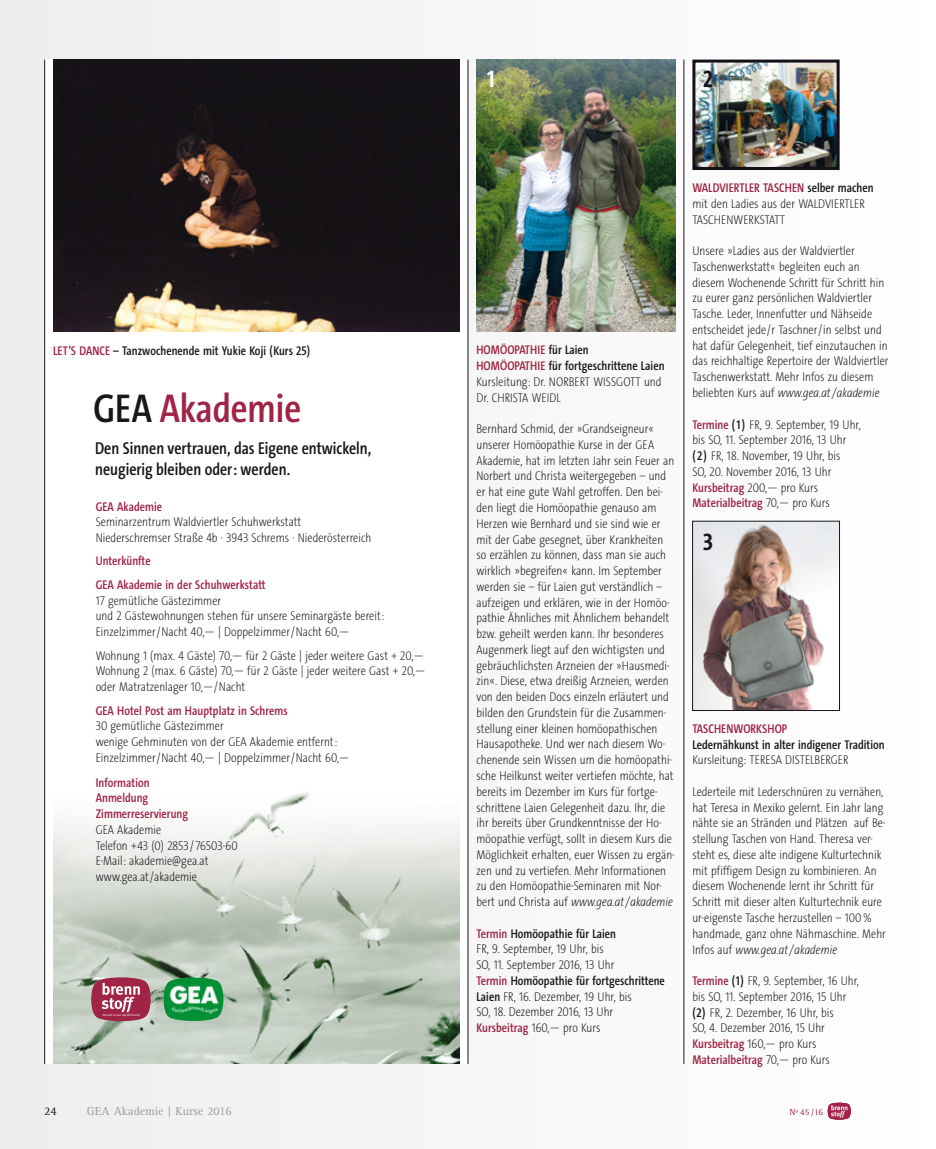
<style>
.page{position:relative;width:936px;height:1149px;background:#fff}
.page>*{position:absolute;margin:0;border:0;box-sizing:border-box;transform-origin:0 0}
.t1{font:600 40.5px "The Sans Cd LF6";color:#a02445}
.t2{font:700 24px "The Sans Cd LF7";color:#1a171c}
.t3{font:700 24px "The Sans Cd LF7";color:#fff}
.t4{font:600 17.25px/20.7px "The Sans Cd LF6";color:#1a171c}
.t5{font:200 12.75px/15.8px "The Sans Cd LF2";letter-spacing:.005em;color:#1a171c}
.t6{font:600 12.75px/15.8px "The Sans Cd LF6";letter-spacing:.005em;color:#a02445}
.t7{font:600 12.75px/15.8px "The Sans Cd LF6";letter-spacing:.005em;color:#1a171c}
.t8{font:italic 200 12.75px "The Sans Cd LF2 i";letter-spacing:.005em;color:#1a171c}
.t9{font:12px "Rotis Serif";color:#9c9d9f}
.t10{font:12px "Rotis Serif";color:#1a171c}
.t11{font:9px "Rotis Serif";color:#a02445}
.s1{color:#a02445}
.s2{color:#1a171c}
.s3{font-family:"The Sans Cd LF2";font-style:normal}
.s4{font-family:"The Sans Cd LF6";font-weight:600}
.s5{font-family:"The Sans Cd LF6";font-weight:600;color:#a02445}
.s6{font-family:"The Sans Cd LF2";font-weight:200;color:#1a171c}
</style>
<div class="page">
<img style="left:0;top:0;width:851px;height:1148px">
<img style="left:696px;top:64px;width:139px;height:102px">
<div style="left:692px;top:60px;width:147px;height:110px;border:3px solid #160e19"></div>
<img style="left:476px;top:60px;width:199px;height:272px">
<div style="left:45px;top:60px;width:423px;height:1003px;background:#fff"></div>
<img style="left:53px;top:792px;width:406px;height:271px">
<hr style="left:44px;top:60px;width:1px;height:1003px;background:#1a171c">
<img style="left:163px;top:977px;width:54px;height:21px">
<svg style="left:91px;top:977px;width:60px;height:43px;background:#b2586f"></svg>
<hr style="left:683px;top:60px;width:1px;height:1003px;background:#1a171c">
<svg style="left:827px;top:1102px;width:23px;height:17px"></svg>
<hr style="left:467px;top:60px;width:1px;height:1003px;background:#1a171c">
<img style="left:694px;top:523px;width:143px;height:185px">
<img style="left:53px;top:60px;width:406px;height:272px">
<p class="t7" style="left:53px;top:344px;width:258px"><span class="s1">LET’S DANCE</span> – Tanzwochenende mit Yukie Koji (Kurs 25)</p>
<h1 class="t1" style="left:93px;top:393px;width:209px"><span class="s2">GEA</span> Akademie</h1>
<h3 class="t4" style="left:95px;top:439px;width:278px">Den Sinnen vertrauen, das Eigene entwickeln, neugierig bleiben oder: werden.</h3>
<p class="t6" style="left:96px;top:499px;width:68px">GEA Akademie</p>
<p class="t5" style="left:96px;top:515px;width:277px">Seminarzentrum Waldviertler Schuhwerkstatt<br>Niederschremser Straße 4b · 3943 Schrems · Niederösterreich</p>
<p class="t6" style="left:96px;top:550px;width:171px;line-height:23.4px">Unterkünfte<br>GEA Akademie in der Schuhwerkstatt</p>
<p class="t5" style="left:96px;top:593px;width:290px">17 gemütliche Gästezimmer<br>und 2 Gästewohnungen stehen für unsere Seminargäste bereit:<br>Einzelzim mer/Nacht 40,— | Doppelzimmer/Nacht 60,—</p>
<p class="t5" style="left:96px;top:648px;width:331px">Wohnung 1 (max. 4 Gäste) 70,— für 2 Gäste | jeder weitere Gast + 20,—<br>Wohnung 2 (max. 6 Gäste) 70,— für 2 Gäste | jeder weitere Gast + 20,— oder Matratzenlager 10,—/Nacht</p>
<p class="t6" style="left:96px;top:703px;width:193px">GEA Hotel Post am Hauptplatz in Schrems</p>
<p class="t5" style="left:96px;top:719px;width:255px">30 gemütliche Gästezimmer<br>wenige Gehminuten von der GEA Akademie entfernt:<br>Einzelzim mer/Nacht 40,— | Doppelzimmer/Nacht 60,—</p>
<p class="t6" style="left:96px;top:775px;width:94px">Information<br>Anmeldung<br>Zimmerreservierung</p>
<p class="t5" style="left:96px;top:822px;width:143px">GEA Akademie<br>Telefon +43 (0) 2853/76503-60<br>E-Mail: akademie@gea.at www.gea.at/akademie</p>
<h2 class="t3" style="left:487px;top:67px;width:9px">1</h2>
<h2 class="t2" style="left:703px;top:67px;width:11px">2</h2>
<p class="t7" style="left:476px;top:343px;width:189px"><span class="s1">HOMÖOPATHIE</span> für Laien<br><span class="s1">HOMÖOPATHIE</span> für fortgeschrittene Laien</p>
<p class="t5" style="left:476px;top:375px;width:186px">Kursleitung: Dr. NORBERT WISSGOTT und<br>Dr. CHRISTA WEIDL</p>
<p class="t5" style="left:476px;top:422px;width:199px">Bernhard Schmid, der »Grandseigneur« unserer Homöopathie Kurse in der GEA Akademie, hat im letzten Jahr sein Feuer an Norbert und Christa weitergegeben – und er hat eine gute Wahl getroffen. Den bei&shy;den liegt die Homöopathie genauso am Herzen wie Bernhard und sie sind wie er mit der Gabe gesegnet, über Krankheiten so erzählen zu können, dass man sie auch wirklich »begreifen« kann. Im September werden sie – für Laien gut verständlich – aufzeigen und erklären, wie in der Homöo&shy;pathie Ähnliches mit Ähnlichem behandelt bzw. geheilt werden kann. Ihr besonderes Augenmerk liegt auf den wichtigsten und gebräuchlichsten Arzneien der »Hausmedi&shy;zin«. Diese, etwa dreißig Arzneien, werden von den beiden Docs einzeln erläutert und bilden den Grundstein für die Zusammen&shy;stellung einer kleinen homöopathischen Hausapotheke. Und wer nach diesem Wo&shy;chenende sein Wissen um die homöopathi&shy;sche Heilkunst weiter vertiefen möchte, hat bereits im Dezember im Kurs für fortge&shy;schrittene Laien Gelegenheit dazu. Ihr, die ihr bereits über Grundkenntnisse der Ho&shy;möopathie verfügt, sollt in diesem Kurs die Möglichkeit erhalten, euer Wissen zu ergän&shy;zen und zu vertiefen. Mehr Informationen zu den Homöopathie-Seminaren mit Nor-</p>
<p class="t8" style="left:476px;top:896px;width:198px"><span class="s3">bert und Christa auf</span> www.gea.at/akademie</p>
<p class="t7" style="left:476px;top:926px;width:141px"><span class="s1">Termin</span> Homöopathie für Laien</p>
<p class="t5" style="left:476px;top:942px;width:139px">FR, 9. September, 19 Uhr, bis<br>SO, 11. September 2016, 13 Uhr</p>
<p class="t7" style="left:476px;top:973px;width:190px"><span class="s1">Termin</span> Homöopathie für fortgeschrittene</p>
<p class="t5" style="left:476px;top:989px;width:157px"><span class="s4">Laien</span> FR, 16. Dezember, 19 Uhr, bis<br>SO, 18. Dezember 2016, 13 Uhr<br><span class="s5">Kursbeitrag</span> 160,— pro Kurs</p>
<p class="t6" style="left:692px;top:181px;width:183px">WALDVIERTLER TASCHEN <span class="s2">selber machen</span></p>
<p class="t5" style="left:692px;top:197px;width:174px">mit den Ladies aus der WALDVIERTLER<br>TASCHENWERKSTATT</p>
<p class="t5" style="left:692px;top:244px;width:197px">Unsere »Ladies aus der Waldviertler Taschenwerkstatt« begleiten euch an diesem Wochenende Schritt für Schritt hin zu eurer ganz persönlichen Waldviertler Tasche. Leder, Innenfutter und Nähseide entscheidet jede/r Taschner/in selbst und hat dafür Gelegenheit, tief einzutauchen in das reichhaltige Repertoire der Waldviertler Taschenwerkstatt. Mehr Infos zu diesem</p>
<p class="t8" style="left:692px;top:387px;width:189px"><span class="s3">beliebten Kurs auf</span> www.gea.at/akademie</p>
<p class="t5" style="left:692px;top:417px;width:170px"><span class="s5">Termine</span> <span class="s4">(1)</span> FR, 9. September, 19 Uhr, bis SO, 11. September 2016, 13 Uhr <span class="s4">(2)</span> FR, 18. November, 19 Uhr, bis<br>SO, 20. November 2016, 13 Uhr<br><span class="s5">Kursbeitrag</span> 200,— pro Kurs</p>
<p class="t6" style="left:692px;top:496px;width:139px">Materialbeitrag <span class="s6">70,— pro Kurs</span></p>
<h2 class="t2" style="left:703px;top:529px;width:11px">3</h2>
<p class="t6" style="left:692px;top:721px;width:96px">TASCHENWORKSHOP</p>
<p class="t7" style="left:692px;top:737px;width:194px">Ledernähkunst in alter indigener Tradition</p>
<p class="t5" style="left:692px;top:753px;width:157px">Kursleitung: TERESA DISTELBERGER</p>
<p class="t5" style="left:692px;top:784px;width:195px">Lederteile mit Lederschnüren zu vernähen, hat Teresa in Mexiko gelernt. Ein Jahr lang nähte sie an Stränden und Plätzen auf Be&shy;stellung Taschen von Hand. Theresa ver&shy;steht es, diese alte indigene Kulturtechnik mit pfiffigem Design zu kombinieren. An diesem Wochenende lernt ihr Schritt für Schritt mit dieser alten Kulturtechnik eure ur-eigenste Tasche herzustellen – 100 % handmade, ganz ohne Nähmaschine. Mehr</p>
<p class="t8" style="left:692px;top:943px;width:146px"><span class="s3">Infos auf</span> www.gea.at/akademie</p>
<p class="t5" style="left:692px;top:973px;width:168px"><span class="s5">Termine</span> <span class="s4">(1)</span> FR, 9. September, 16 Uhr, bis SO, 11. September 2016, 15 Uhr <span class="s4">(2)</span> FR, 2. Dezember, 16 Uhr, bis<br>SO, 4. Dezember 2016, 15 Uhr<br><span class="s5">Kursbeitrag</span> 160,— pro Kurs</p>
<p class="t6" style="left:692px;top:1052px;width:139px">Materialbeitrag <span class="s6">70,— pro Kurs</span></p>
<p class="t10" style="left:44px;top:1106px;width:14px">24</p>
<p class="t9" style="left:87px;top:1106px;width:146px">GEA Akademie | Kurse 2016</p>
<p class="t11" style="left:789px;top:1108px;width:35px">Nº 45 /16</p>
</div>
